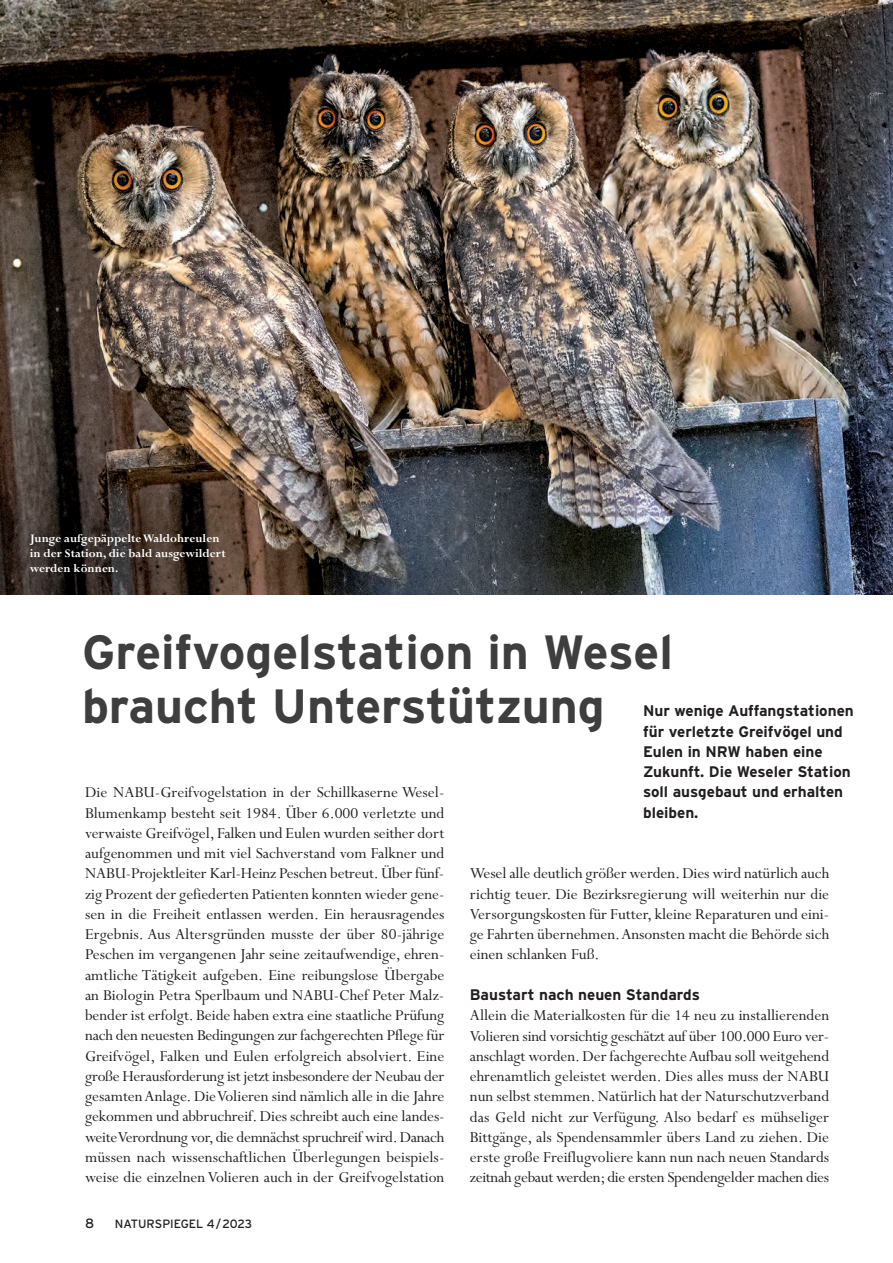
<style>
.page{position:relative;width:893px;height:1263px;background:#fff}
.page>*{position:absolute;margin:0;border:0;box-sizing:border-box;transform-origin:0 0}
.t1{font:700 48px/54px "Interstate";color:#3e3e3f}
.t2{font:17.1px/20.2px "Perpetua";color:#231f20;text-align:justify}
.t3{font:700 15.3px/20.2px "Interstate";color:#231f20}
.t4{font:13.5px "Interstate";color:#231f20}
.t5{font:700 12.75px/15px "Perpetua";color:#fff}
.t6{font:12px "Interstate";color:#231f20}
</style>
<div class="page">
<img style="left:0;top:0;width:893px;height:595px">
<hr style="left:892px;top:1061px;width:1px;height:121px;background:#d4e9f7">
<p class="t5" style="left:30px;top:532px;width:198px">Junge aufgepäppelte Waldohreulen in der Station, die bald ausgewildert werden können.</p>
<h1 class="t1" style="left:82px;top:629px;width:592px">Greifvogelstation in Wesel braucht Unterstützung</h1>
<p class="t3" style="left:643px;top:702px;width:212px">Nur wenige Auffangstationen für verletzte Greifvögel und<br>Eulen in NRW haben eine<br>Zukunft. Die Weseler Station soll ausgebaut und erhalten bleiben.</p>
<p class="t2" style="left:85px;top:784px;width:361px">Die NABU-Greifvogelstation in der Schillkaserne Wesel-Blumenkamp besteht seit 1984. Über 6.000 verletzte und verwaiste Greifvögel, Falken und Eulen wurden seither dort aufgenommen und mit viel Sachverstand vom Falkner und NABU-Projektleiter Karl-Heinz Peschen betreut. Über fünf - zig Prozent der gefiederten Patienten konnten wieder gene&shy;sen in die Freiheit entlassen werden. Ein herausragendes Ergebnis. Aus Altersgründen musste der über 80-jährige Peschen im vergangenen Jahr seine zeitaufwendige, ehren&shy;amtliche Tätigkeit aufgeben. Eine reibungslose Übergabe an Biologin Petra Sperlbaum und NABU-Chef Peter Malz - bender ist erfolgt. Beide haben extra eine staatliche Prüfung nach den neuesten Bedingungen zur fachgerechten Pflege für Greifvögel, Falken und Eulen erfolgreich absolviert. Eine große Herausforderung ist jetzt insbesondere der Neubau der gesamten Anlage. Die Volieren sind nämlich alle in die Jahre gekommen und abbruchreif. Dies schreibt auch eine landes - weite Verordnung vor, die demnächst spruchreif wird. Danach müssen nach wissenschaftlichen Überlegungen beispiels&shy;weise die einzelnen Volieren auch in der Greifvogelstation</p>
<p class="t2" style="left:470px;top:865px;width:361px">Wesel alle deutlich größer werden. Dies wird natürlich auch richtig teuer. Die Bezirksregierung will weiterhin nur die Versorgungskosten für Futter, kleine Reparaturen und eini&shy;ge Fahrten übernehmen. Ansonsten macht die Behörde sich einen schlanken Fuß.</p>
<p class="t3" style="left:470px;top:986px;width:232px">Baustart nach neuen Standards</p>
<p class="t2" style="left:470px;top:1007px;width:361px">Allein die Materialkosten für die 14 neu zu installierenden Volieren sind vorsichtig geschätzt auf über 100.000 Euro ver&shy;anschlagt worden. Der fachgerechte Aufbau soll weitgehend ehrenamtlich geleistet werden. Dies alles muss der NABU nun selbst stemmen. Natürlich hat der Naturschutzverband das Geld nicht zur Verfügung. Also bedarf es mühseliger Bittgänge, als Spendensammler übers Land zu ziehen. Die erste große Freiflugvoliere kann nun nach neuen Standards zeitnah gebaut werden; die ersten Spendengelder machen dies</p>
<p class="t4" style="left:85px;top:1218px;width:11px">8</p>
<p class="t6" style="left:115px;top:1219px;width:139px">NATURSPIEGEL 4/2023</p>
</div>
